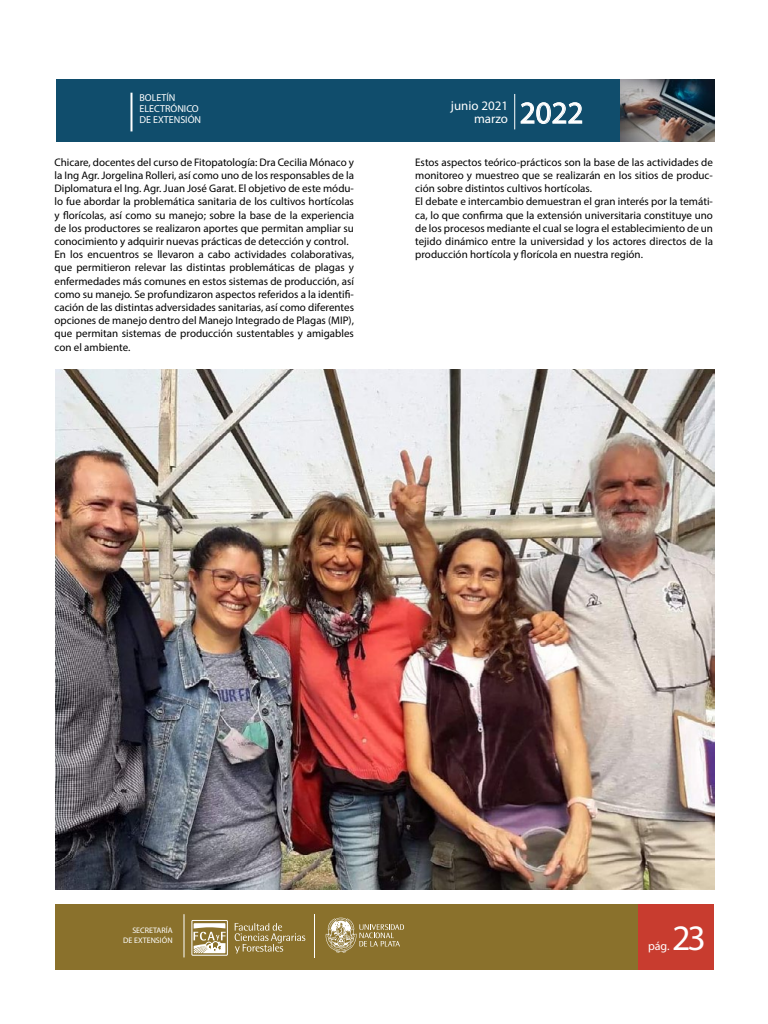
<style>
.page{position:relative;width:768px;height:1024px;background:#fff}
.page>*{position:absolute;margin:0;border:0;box-sizing:border-box;transform-origin:0 0}
.t1{font:36px "Myriad Pro";color:#fff}
.t2{font:31px "Myriad Pro";color:#fff}
.t3{font:13px/13px "Myriad Pro";color:#fff;text-align:right}
.t4{font:12px "Myriad Pro";color:#fff}
.t5{font:11px/13.2px "Myriad Pro";color:#000}
.t6{font:10.1px/11px "Myriad Pro";color:#fff}
.t7{font:8px/9.6px "Myriad Pro";color:#fff;text-align:right}
</style>
<div class="page">
<div style="left:56px;top:904px;width:658px;height:65px;background:#8a712c"></div>
<div style="left:638px;top:904px;width:76px;height:65px;background:#c83c2f"></div>
<svg style="left:325px;top:918px;width:79px;height:35px"></svg>
<hr style="left:314px;top:914px;width:1px;height:44px;background:#fff">
<svg style="left:235px;top:923px;width:70px;height:31px"></svg>
<svg style="left:194px;top:923px;width:32px;height:33px"></svg>
<div style="left:192px;top:920px;width:36px;height:35px;border:1px solid #fff"></div>
<hr style="left:184px;top:914px;width:1px;height:43px;background:#fff">
<div style="left:56px;top:79px;width:658px;height:63px;background:#104d6c"></div>
<hr style="left:130px;top:93px;width:2px;height:38px;background:#fff">
<hr style="left:514px;top:94px;width:1px;height:35px;background:#fff">
<img style="left:620px;top:79px;width:94px;height:63px">
<svg style="left:520px;top:102px;width:63px;height:22px"></svg>
<img style="left:56px;top:369px;width:658px;height:520px">
<p class="t6" style="left:140px;top:92px;width:63px">BOLETÍN<br>ELECTRÓNICO<br>DE EXTENSIÓN</p>
<p class="t3" style="left:451px;top:99px;width:59px">junio 2021 marzo</p>
<h2 class="t2" style="left:520px;top:94px;width:65px">2022</h2>
<p class="t5" style="left:54px;top:155px;width:301px">Chicare, docentes del curso de Fitopatología: Dra Cecilia Mónaco y la Ing Agr. Jorgelina Rolleri, así como uno de los responsables de la Diplomatura el Ing. Agr. Juan José Garat. El objetivo de este módu&shy;lo fue abordar la problemática sanitaria de los cultivos hortícolas y florícolas, así como su manejo; sobre la base de la experiencia de los productores se realizaron aportes que permitan ampliar su conocimiento y adquirir nuevas prácticas de detección y control.<br>En los encuentros se llevaron a cabo actividades colaborativas, que permitieron relevar las distintas problemáticas de plagas y enfermedades más comunes en estos sistemas de producción, así como su manejo. Se profundizaron aspectos referidos a la identifi&shy;cación de las distintas adversidades sanitarias, así como diferentes opciones de manejo dentro del Manejo Integrado de Plagas (MIP), que permitan sistemas de producción sustentables y amigables con el ambiente.</p>
<p class="t5" style="left:415px;top:155px;width:299px">Estos aspectos teórico-prácticos son la base de las actividades de monitoreo y muestreo que se realizarán en los sitios de produc&shy;ción sobre distintos cultivos hortícolas.<br>El debate e intercambio demuestran el gran interés por la temáti&shy;ca, lo que confirma que la extensión universitaria constituye uno de los procesos mediante el cual se logra el establecimiento de un tejido dinámico entre la universidad y los actores directos de la producción hortícola y florícola en nuestra región.</p>
<p class="t7" style="left:123px;top:926px;width:51px">SECRETARÍA<br>DE EXTENSIÓN</p>
<h1 class="t1" style="left:672px;top:915px;width:35px">23</h1>
<p class="t4" style="left:648px;top:938px;width:23px">pág.</p>
</div>
